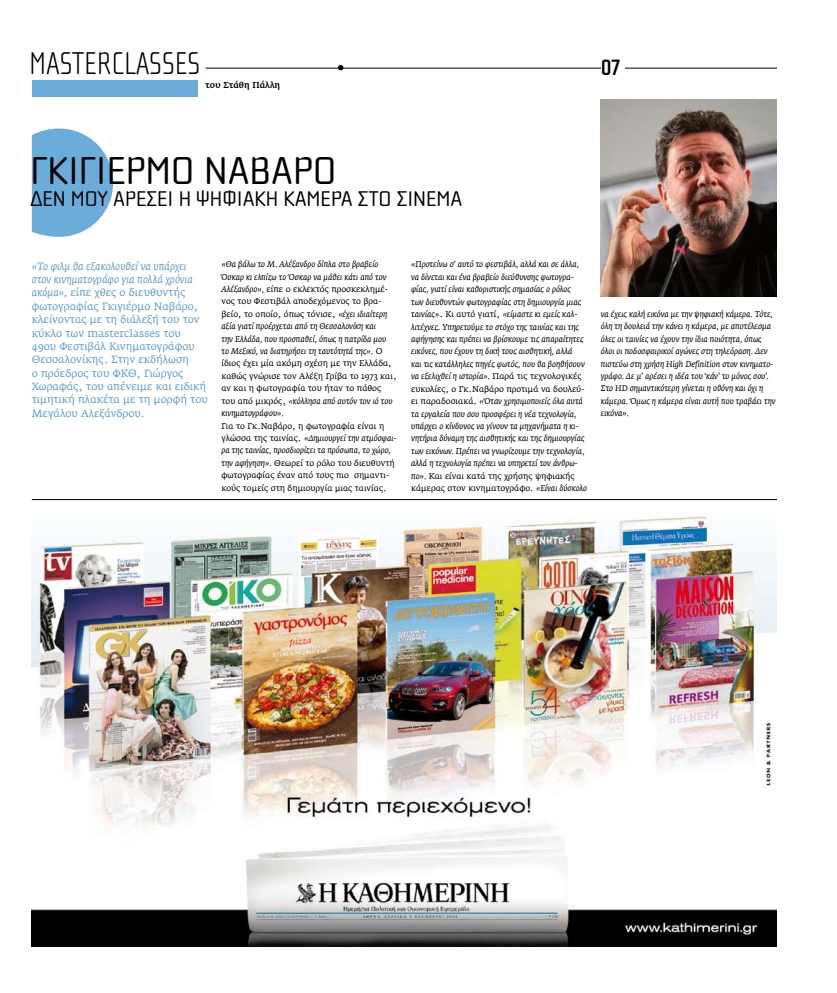
<style>
.page{position:relative;width:837px;height:993px;background:#fff}
.page>*{position:absolute;margin:0;border:0;box-sizing:border-box;transform-origin:0 0}
.t1{font:40.1px "Cholla Wide OS Gr";color:#000}
.t2{font:100 32.5px "Cholla Sans Gr";color:#000}
.t3{font:700 22.9px "Cholla Sans Gr";color:#000}
.t4{font:22px "Cholla Wide OS Gr";color:#000}
.t5{font:10.5px/13.4px "Fedra Serif AGR";color:#629fca}
.t6{font:500 8.6px "Fedra Serif AGR";color:#000}
.t7{font:italic 8.3px/12.4px "Fedra Serif AGR";color:#000}
.t8{font:8.3px/12.4px "Fedra Serif AGR";color:#000}
.s1{font-style:italic}
.s2{font-style:normal}
</style>
<div class="page">
<hr style="left:32px;top:499px;width:744px;height:1px;background:#000">
<div style="left:32px;top:80px;width:166px;height:16px;background:#6aacda"></div>
<hr style="left:205px;top:68px;width:571px;height:1px;background:#000">
<div style="left:600px;top:58px;width:24px;height:19px;background:#fff"></div>
<svg style="left:338px;top:65px;width:5px;height:5px"></svg>
<img style="left:32px;top:516px;width:744px;height:430px">
<svg style="left:32px;top:128px;width:81px;height:109px"></svg>
<img style="left:600px;top:100px;width:175px;height:197px">
<h2 class="t2" style="left:29px;top:46px;width:173px">MASTERCLASSES</h2>
<h3 class="t3" style="left:600px;top:55px;width:22px">07</h3>
<p class="t6" style="left:205px;top:80px;width:76px">του Στάθη Πάλλη</p>
<h1 class="t1" style="left:30px;top:149px;width:307px">ΓΚΙΓΙΕΡΜΟ ΝΑΒΑΡΟ</h1>
<h3 class="t4" style="left:30px;top:187px;width:433px">ΔΕΝ ΜΟΥ ΑΡΕΣΕΙ Η ΨΗΦΙΑΚΗ ΚΑΜΕΡΑ ΣΤΟ ΣΙΝΕΜΑ</h3>
<p class="t5" style="left:32px;top:260px;width:177px"><span class="s1">«Το φιλμ θα εξακολουθεί να υπάρχει στον κινηματογράφο για πολλά χρόνια ακόμα»,</span> είπε χθες ο διευθυντής φωτογραφίας Γκιγιέρμο Ναβάρο, κλείνοντας με τη διάλεξή του τον κύκλο των masterclasses του<br>49ου Φεστιβάλ Κινηματογράφου<br>Θεσσαλονίκης. Στην εκδήλωση<br>ο πρόεδρος του ΦΚΘ, Γιώργος<br>Χωραφάς, του απένειμε και ειδική τιμητική πλακέτα με τη μορφή του<br>Μεγάλου Αλεξάνδρου.</p>
<p class="t7" style="left:221px;top:258px;width:176px">«Θα βάλω το Μ. Αλέξανδρο δίπλα στο βραβείο Όσκαρ κι ελπίζω το Όσκαρ να μάθει κάτι από τον Αλέξανδρο», <span class="s2">είπε ο εκλεκτός προσκεκλημέ&shy;νος του Φεστιβάλ αποδεχόμενος το βρα&shy;βείο, το οποίο, όπως τόνισε,</span> «έχει ιδιαίτερη αξία γιατί προέρχεται από τη Θεσσαλονίκη και<br>την Ελλάδα, που προσπαθεί, όπως η πατρίδα μου<br>το Μεξικό, να διατηρήσει τη ταυτότητά της». <span class="s2">Ο ίδιος έχει μία ακόμη σχέση με την Ελλάδα, καθώς γνώρισε τον Αλέξη Γρίβα το 1973 και, αν και η φωτογραφία του ήταν το πάθος του από μικρός,</span> «κόλλησα από αυτόν τον ιό του κινηματογράφου».</p>
<p class="t8" style="left:221px;top:420px;width:177px">Για το Γκ.Ναβάρο, η φωτογραφία είναι η γλώσσα της ταινίας. <span class="s1">«Δημιουργεί την ατμόσφαι&shy;ρα της ταινίας, προσδιορίζει τα πρόσωπα, το χώρο, την αφήγηση».</span> Θεωρεί το ρόλο του διευθυντή φωτογραφίας έναν από τους πιο σημαντι&shy;κούς τομείς στη δημιουργία μιας ταινίας.</p>
<p class="t7" style="left:411px;top:258px;width:177px">«Προτείνω σ’ αυτό το φεστιβάλ, αλλά και σε άλλα, να δίνεται και ένα βραβείο διεύθυνσης φωτογρα&shy;φίας, γιατί είναι καθοριστικής σημασίας ο ρόλος<br>των διευθυντών φωτογραφίας στη δημιουργία μιας ταινίας»<span class="s2">. Κι αυτό γιατί,</span> «είμαστε κι εμείς καλ&shy;λιτέχνες. Υπηρετούμε το στόχο της ταινίας και της αφήγησης και πρέπει να βρίσκουμε τις απαραίτητες εικόνες, που έχουν τη δική τους αισθητική, αλλά<br>και τις κατάλληλες πηγές φωτός, που θα βοηθήσουν να εξελιχθεί η ιστορία». <span class="s2">Παρά τις τεχνολογικές ευκολίες, ο Γκ.Ναβάρο προτιμά να δουλεύ&shy;ει παραδοσιακά.</span> «Όταν χρησιμοποιείς όλα αυτά τα εργαλεία που σου προσφέρει η νέα τεχνολογία, υπάρχει ο κίνδυνος να γίνουν τα μηχανήματα η κι&shy;νητήρια δύναμη της αισθητικής και της δημιουργίας των εικόνων. Πρέπει να γνωρίζουμε την τεχνολογία, αλλά η τεχνολογία πρέπει να υπηρετεί τον άνθρω&shy;πο». <span class="s2">Και είναι κατά της χρήσης ψηφιακής κάμερας στον κινηματογράφο.</span> «Είναι δύσκολο</p>
<p class="t7" style="left:600px;top:308px;width:176px">να έχεις καλή εικόνα με την ψηφιακή κάμερα. Τότε, όλη τη δουλειά την κάνει η κάμερα, με αποτέλεσμα όλες οι ταινίες να έχουν την ίδια ποιότητα, όπως όλοι οι ποδοσφαιρικοί αγώνες στη τηλεόραση. Δεν πιστεύω στη χρήση High Definition στον κινηματο&shy;γράφο. Δε μ’ αρέσει η ιδέα του ‘κάν’ το μόνος σου’.<br>Στο HD σημαντικότερη γίνεται η οθόνη και όχι η κάμερα. Όμως η κάμερα είναι αυτή που τραβάει την εικόνα».</p>
</div>
